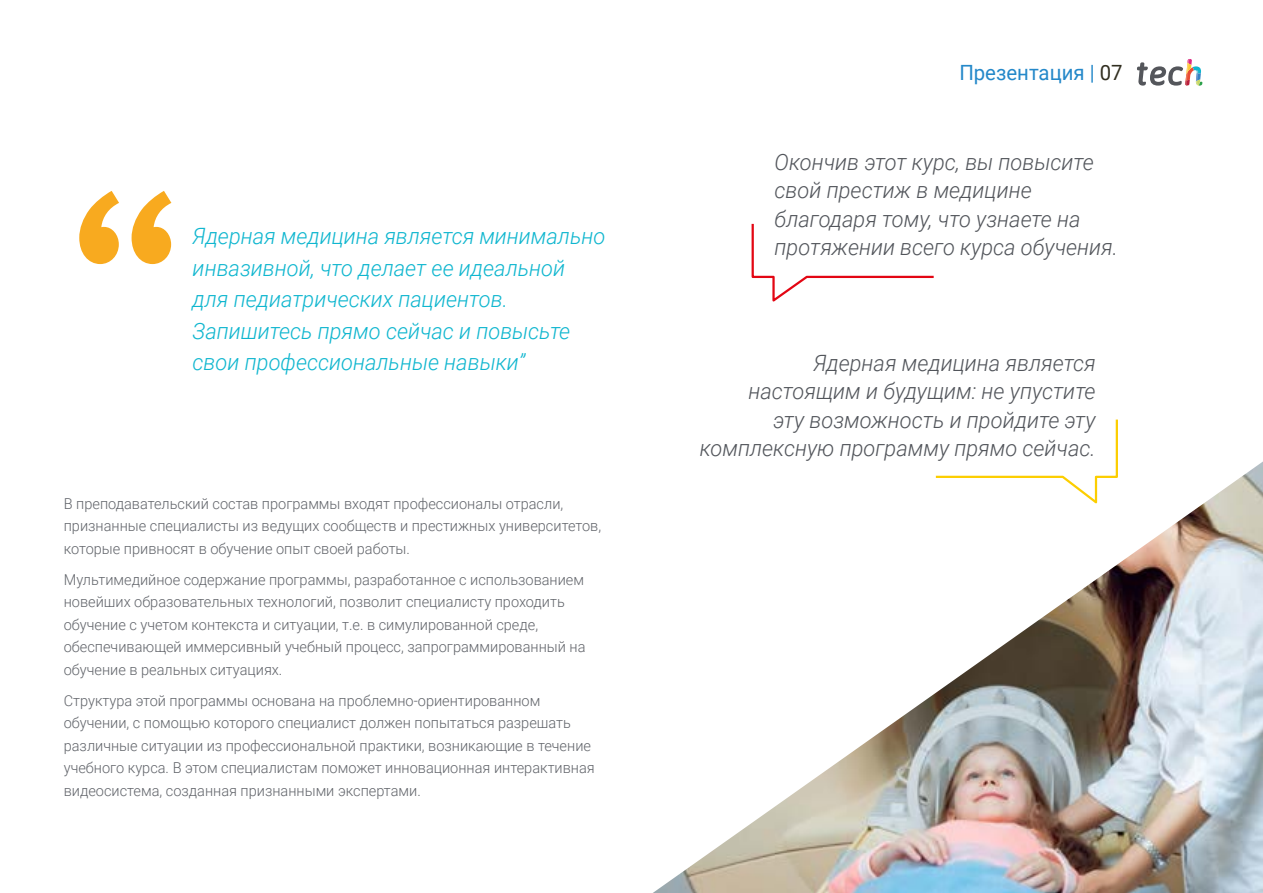
<style>
.page{position:relative;width:1263px;height:893px;background:#fff}
.page>*{position:absolute;margin:0;border:0;box-sizing:border-box;transform-origin:0 0}
.t1{font:italic 300 22.5px/28.5px "Roboto";color:#52555b;text-align:right}
.t2{font:italic 300 22.5px/31.5px "Roboto";color:#0fb6cf}
.t3{font:21px "Roboto";color:#2488c9}
.t4{font:300 15px/22.5px "Roboto";color:#61646a}
.s1{color:#312e20}
</style>
<div class="page">
<svg style="left:79px;top:191px;width:92px;height:73px"></svg>
<img style="left:653px;top:461px;width:610px;height:432px">
<svg style="left:1137px;top:59px;width:65px;height:27px"></svg>
<svg style="left:934px;top:419px;width:185px;height:88px"></svg>
<svg style="left:751px;top:223px;width:183px;height:79px"></svg>
<h1 class="t2" style="left:193px;top:219px;width:414px">Ядерная медицина является минимально инвазивной, что делает ее идеальной для педиатрических пациентов.<br>Запишитесь прямо сейчас и повысьте свои профессиональные навыки”</h1>
<p class="t4" style="left:64px;top:492px;width:539px">В преподавательский состав программы входят профессионалы отрасли, признанные специалисты из ведущих сообществ и престижных университетов, которые привносят в обучение опыт своей работы.</p>
<p class="t4" style="left:64px;top:568px;width:523px">Мультимедийное содержание программы, разработанное с использованием новейших образовательных технологий, позволит специалисту проходить обучение с учетом контекста и ситуации, т.е. в симулированной среде, обеспечивающей иммерсивный учебный процесс, запрограммированный на обучение в реальных ситуациях.</p>
<p class="t4" style="left:64px;top:689px;width:532px">Структура этой программы основана на проблемно-ориентированном обучении, с помощью которого специалист должен попытаться разрешать различные ситуации из профессиональной практики, возникающие в течение учебного курса. В этом специалистам поможет инновационная интерактивная видеосистема, созданная признанными экспертами.</p>
<h2 class="t3" style="left:959px;top:57px;width:165px">Презентация | <span class="s1">07</span></h2>
<h1 class="t1" style="left:775px;top:147px;width:345px;text-align:left">Окончив этот курс, вы повысите свой престиж в медицине благодаря тому, что узнаете на протяжении всего курса обучения.</h1>
<h1 class="t1" style="left:700px;top:347px;width:397px">Ядерная медицина является настоящим и будущим: не упустите<br>эту возможность и пройдите эту комплексную программу прямо сейчас.</h1>
</div>
